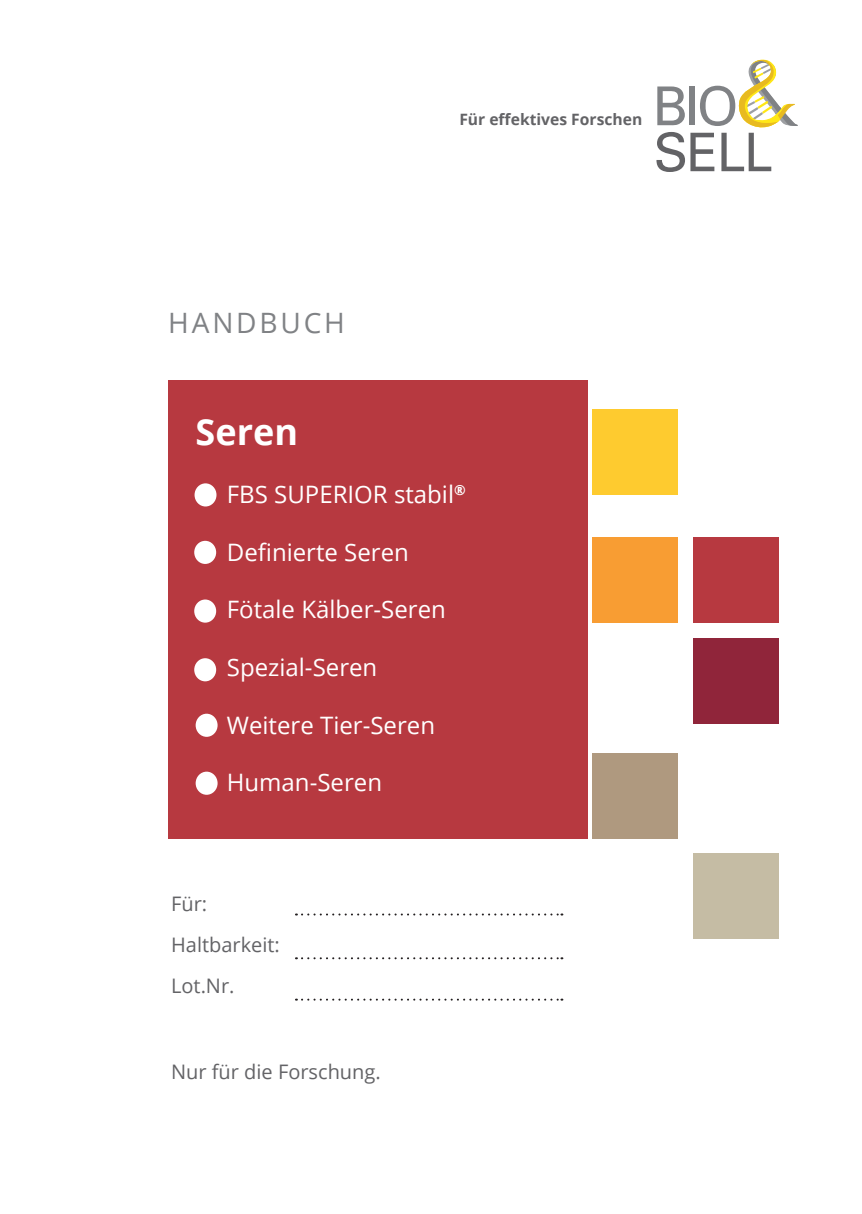
<style>
.page{position:relative;width:862px;height:1214px;background:#fff}
.page>*{position:absolute;margin:0;border:0;box-sizing:border-box;transform-origin:0 0}
.t1{font:700 36px "Open Sans";color:#fff}
.t2{font:28px "Open Sans";letter-spacing:.1em;color:#808285}
.t3{font:24px "Open Sans";color:#fff}
.t4{font:20px/41px "Open Sans";color:#636366}
.t5{font:700 15.6px "Open Sans";color:#636366}
</style>
<div class="page">
<div style="left:168px;top:380px;width:419px;height:458px;background:#b73940"></div>
<div style="left:593px;top:409px;width:85px;height:85px;background:#fecb2f"></div>
<div style="left:593px;top:537px;width:85px;height:85px;background:#f89d33"></div>
<div style="left:693px;top:537px;width:85px;height:85px;background:#b73940"></div>
<div style="left:693px;top:638px;width:85px;height:85px;background:#90253a"></div>
<div style="left:593px;top:753px;width:85px;height:85px;background:#af997f"></div>
<div style="left:693px;top:853px;width:85px;height:85px;background:#c5bca4"></div>
<svg style="left:656px;top:59px;width:142px;height:113px"></svg>
<div style="left:195px;top:541px;width:20px;height:22px;background:#fff;border-radius:50%"></div>
<div style="left:194px;top:540px;width:22px;height:24px;border:2px solid #fff;border-radius:50%"></div>
<div style="left:195px;top:600px;width:20px;height:21px;background:#fff;border-radius:50%"></div>
<div style="left:194px;top:599px;width:22px;height:23px;border:2px solid #fff;border-radius:50%"></div>
<div style="left:195px;top:659px;width:20px;height:21px;background:#fff;border-radius:50%"></div>
<div style="left:194px;top:658px;width:22px;height:23px;border:2px solid #fff;border-radius:50%"></div>
<div style="left:197px;top:714px;width:20px;height:21px;background:#fff;border-radius:50%"></div>
<div style="left:196px;top:713px;width:22px;height:23px;border:2px solid #fff;border-radius:50%"></div>
<div style="left:197px;top:772px;width:20px;height:21px;background:#fff;border-radius:50%"></div>
<div style="left:196px;top:771px;width:22px;height:23px;border:2px solid #fff;border-radius:50%"></div>
<svg style="left:296px;top:913px;width:266px;height:2px"></svg>
<svg style="left:296px;top:957px;width:266px;height:2px"></svg>
<svg style="left:296px;top:998px;width:266px;height:2px"></svg>
<div style="left:195px;top:484px;width:20px;height:21px;background:#fff;border-radius:50%"></div>
<div style="left:194px;top:483px;width:22px;height:23px;border:2px solid #fff;border-radius:50%"></div>
<p class="t2" style="left:168px;top:304px;width:178px">HANDBUCH</p>
<p class="t5" style="left:459px;top:109px;width:184px">Für effektives Forschen</p>
<h1 class="t1" style="left:196px;top:407px;width:104px">Seren</h1>
<p class="t3" style="left:227px;top:478px;width:240px">FBS SUPERIOR stabil<sup>®</sup></p>
<p class="t3" style="left:227px;top:535px;width:184px">Definierte Seren</p>
<p class="t3" style="left:227px;top:593px;width:220px">Fötale Kälber-Seren</p>
<p class="t3" style="left:227px;top:650px;width:152px">Spezial-Seren</p>
<p class="t3" style="left:227px;top:708px;width:210px">Weitere Tier-Seren</p>
<p class="t3" style="left:227px;top:766px;width:157px">Human-Seren</p>
<p class="t4" style="left:171px;top:882px;width:110px">Für:<br>Haltbarkeit:<br>Lot.Nr.</p>
<p class="t4" style="left:171px;top:1050px;width:211px">Nur für die Forschung.</p>
</div>
